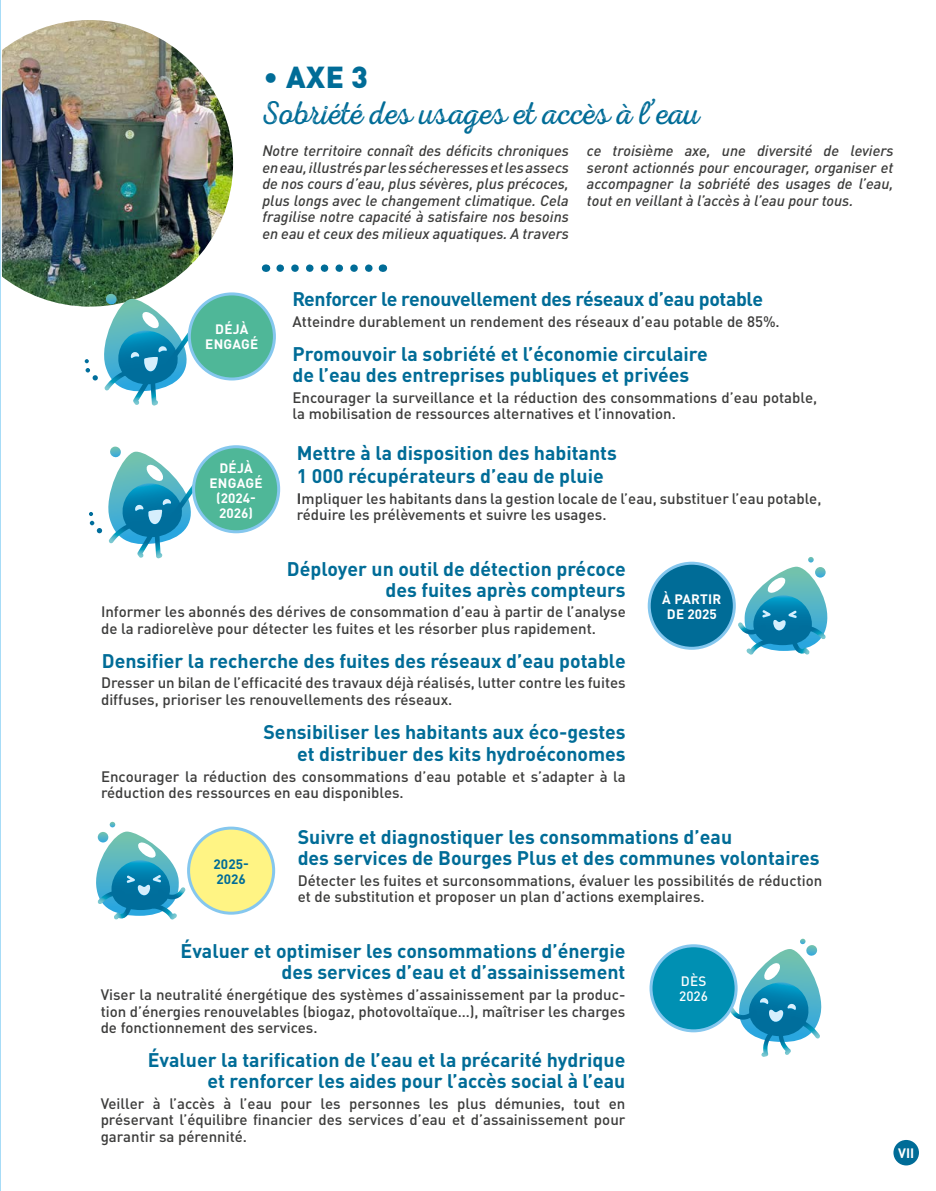
<style>
.page{position:relative;width:936px;height:1191px;background:#fff}
.page>*{position:absolute;margin:0;border:0;box-sizing:border-box;transform-origin:0 0}
.t1{font:33px "Nexa Rust Script L 01";letter-spacing:.005em;color:#006c97}
.t2{font:900 30px "DIN Pro";color:#006c97}
.t3{font:700 19.5px/21px "DIN Pro";color:#006c97;text-align:right}
.t4{font:700 19.5px "DIN Pro";letter-spacing:-.02em;color:#006c97}
.t5{font:500 15px/16.5px "DIN Pro";color:#3c3c3b}
.t6{font:italic 500 15px/16.5px "DIN Pro";color:#3c3c3b;text-align:justify}
.t7{font:700 13.5px/15px "DIN Pro";letter-spacing:.01em;color:#fff;text-align:center}
.t8{font:700 13.5px/15px "DIN Pro";color:#006c97}
.t9{font:500 13.5px/15px "DIN Pro";color:#fff}
.s1{font-weight:700}
</style>
<div class="page">
<svg style="left:1px;top:130px;width:1px;height:145px"></svg>
<hr style="left:0;top:0;width:1px;height:1191px;background:#a7dcf7">
<img style="left:2px;top:20px;width:232px;height:289px">
<div style="left:649px;top:563px;width:85px;height:85px;background:#006c97;border-radius:50%"></div>
<div style="left:647px;top:562px;width:88px;height:88px;border:3px solid #85c7ee;border-radius:50%"></div>
<svg style="left:738px;top:557px;width:90px;height:98px"></svg>
<svg style="left:729px;top:938px;width:93px;height:119px"></svg>
<div style="left:651px;top:945px;width:85px;height:85px;background:#0090b3;border-radius:50%"></div>
<div style="left:649px;top:944px;width:88px;height:88px;border:3px solid #85c7ee;border-radius:50%"></div>
<svg style="left:96px;top:822px;width:90px;height:98px"></svg>
<div style="left:188px;top:828px;width:86px;height:85px;background:#fff484;border-radius:50%"></div>
<div style="left:187px;top:826px;width:88px;height:88px;border:3px solid #85c7ee;border-radius:50%"></div>
<svg style="left:85px;top:294px;width:114px;height:112px"></svg>
<div style="left:189px;top:294px;width:85px;height:85px;background:#4fb798;border-radius:50%"></div>
<div style="left:188px;top:292px;width:88px;height:88px;border:3px solid #85c7ee;border-radius:50%"></div>
<svg style="left:89px;top:446px;width:115px;height:113px"></svg>
<div style="left:193px;top:447px;width:86px;height:85px;background:#4fb798;border-radius:50%"></div>
<div style="left:192px;top:445px;width:88px;height:88px;border:3px solid #85c7ee;border-radius:50%"></div>
<svg style="left:280px;top:264px;width:93px;height:8px"></svg>
<div style="left:893px;top:1140px;width:25px;height:25px;background:#006c97;border-radius:50%"></div>
<h2 class="t2" style="left:262px;top:51px;width:107px">∙ AXE 3</h2>
<h1 class="t1" style="left:262px;top:95px;width:439px">Sobriété des usages et accès à l’eau</h1>
<p class="t6" style="left:262px;top:141px;width:308px">Notre territoire connaît des déficits chroniques en eau, illustrés par les sécheresses et les assecs de nos cours d’eau, plus sévères, plus précoces, plus longs avec le changement climatique. Cela fragilise notre capacité à satisfaire nos besoins en eau et ceux des milieux aquatiques. A travers</p>
<p class="t6" style="left:587px;top:141px;width:308px">ce troisième axe, une diversité de leviers seront actionnés pour encourager, organiser et accompagner la sobriété des usages de l’eau, tout en veillant à l’accès à l’eau pour tous.</p>
<p class="t7" style="left:205px;top:320px;width:55px">DÉJÀ<br>ENGAGÉ</p>
<p class="t7" style="left:209px;top:459px;width:55px">DÉJÀ<br>ENGAGÉ (2024-<br>2026)</p>
<h3 class="t4" style="left:292px;top:283px;width:472px">Renforcer le renouvellement des réseaux d’eau potable</h3>
<p class="t5" style="left:292px;top:312px;width:489px">Atteindre durablement un rendement des réseaux d’eau potable de 85%.</p>
<h3 class="t3" style="left:292px;top:341px;width:417px;text-align:left">Promouvoir la sobriété et l’économie circulaire de l’eau des entreprises publiques et privées</h3>
<p class="t5" style="left:292px;top:387px;width:526px">Encourager la surveillance et la réduction des consommations d’eau potable, la mobilisation de ressources alternatives et l’innovation.</p>
<h3 class="t3" style="left:297px;top:439px;width:321px;line-height:22.5px;text-align:left">Mettre à la disposition des habitants<br>1 000 récupérateurs d’eau de pluie</h3>
<p class="t5" style="left:297px;top:488px;width:526px"><span class="s1">I</span>mpliquer les habitants dans la gestion locale de l’eau, substituer l’eau potable, réduire les prélèvements et suivre les usages.</p>
<h3 class="t3" style="left:287px;top:556px;width:340px">Déployer un outil de détection précoce des fuites après compteurs</h3>
<p class="t5" style="left:101px;top:602px;width:526px">Informer les abonnés des dérives de consommation d’eau à partir de l’analyse de la radiorelève pour détecter les fuites et les résorber plus rapidement.</p>
<h3 class="t3" style="left:102px;top:648px;width:525px">Densifier la recherche des fuites des réseaux d’eau potable</h3>
<p class="t5" style="left:101px;top:673px;width:526px">Dresser un bilan de l’efficacité des travaux déjà réalisés, lutter contre les fuites diffuses, prioriser les renouvellements des réseaux.</p>
<h3 class="t3" style="left:263px;top:718px;width:364px;line-height:22.5px">Sensibiliser les habitants aux éco-gestes et distribuer des kits hydroéconomes</h3>
<p class="t5" style="left:101px;top:766px;width:526px">Encourager la réduction des consommations d’eau potable et s’adapter à la réduction des ressources en eau disponibles.</p>
<p class="t7" style="left:662px;top:590px;width:61px">À PARTIR<br>DE 2025</p>
<p class="t8" style="left:214px;top:854px;width:37px">2025-<br>2026</p>
<h3 class="t3" style="left:298px;top:824px;width:523px;text-align:left">Suivre et diagnostiquer les consommations d’eau<br>des services de Bourges Plus et des communes volontaires</h3>
<p class="t5" style="left:298px;top:870px;width:526px">Détecter les fuites et surconsommations, évaluer les possibilités de réduction et de substitution et proposer un plan d’actions exemplaires.</p>
<h3 class="t3" style="left:180px;top:938px;width:446px">Évaluer et optimiser les consommations d’énergie des services d’eau et d’assainissement</h3>
<p class="t5" style="left:101px;top:984px;width:526px;text-align:justify">Viser la neutralité énergétique des systèmes d’assainissement par la produc&shy;tion d’énergies renouvelables (biogaz, photovoltaïque…), maîtriser les charges de fonctionnement des services.</p>
<h3 class="t3" style="left:148px;top:1047px;width:479px">Évaluer la tarification de l’eau et la précarité hydrique et renforcer les aides pour l’accès social à l’eau</h3>
<p class="t5" style="left:101px;top:1093px;width:526px;text-align:justify">Veiller à l’accès à l’eau pour les personnes les plus démunies, tout en préservant l’équilibre financier des services d’eau et d’assainissement pour garantir sa pérennité.</p>
<p class="t9" style="left:679px;top:971px;width:30px">DÈS<br>2026</p>
<p class="t7" style="left:898px;top:1143px;width:18px">VII</p>
</div>
